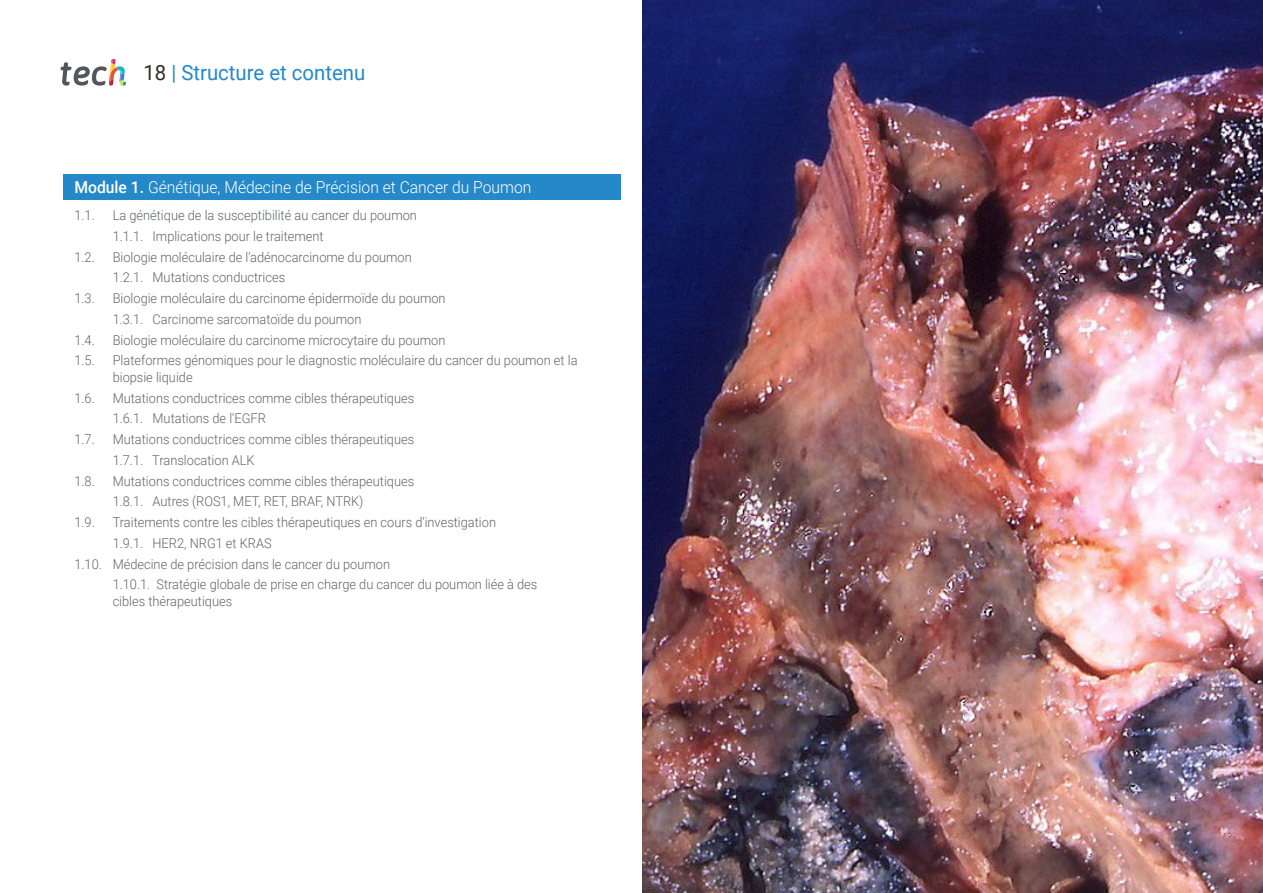
<style>
.page{position:relative;width:1263px;height:893px;background:#fff}
.page>*{position:absolute;margin:0;border:0;box-sizing:border-box;transform-origin:0 0}
.t1{font:21px "Roboto";color:#2488c9}
.t2{font:300 16.5px "Roboto";color:#fff;scale:.95 1}
.t3{font:300 13.5px/20.7px "Roboto";color:#61646a;scale:.95 1}
.s1{color:#312e20}
.s2{font-weight:500}
</style>
<div class="page">
<svg style="left:61px;top:59px;width:65px;height:27px"></svg>
<div style="left:63px;top:174px;width:558px;height:25px;background:#2488c9"></div>
<img style="left:642px;top:0;width:621px;height:893px">
<h1 class="t1" style="left:144px;top:57px;width:223px"><span class="s1">18</span> | Structure et contenu</h1>
<p class="t2" style="left:74px;top:176px;width:483px"><span class="s2">Module 1.</span> Génétique, Médecine de Précision et Cancer du Poumon</p>
<p class="t3" style="left:74px;top:205px;width:23px">1.1.</p>
<p class="t3" style="left:113px;top:205px;width:322px">La génétique de la susceptibilité au cancer du poumon<br>1.1.1. Implications pour le traitement</p>
<p class="t3" style="left:74px;top:246px;width:23px">1.2.</p>
<p class="t3" style="left:113px;top:246px;width:316px">Biologie moléculaire de l'adénocarcinome du poumon<br>1.2.1. Mutations conductrices</p>
<p class="t3" style="left:74px;top:288px;width:23px">1.3.</p>
<p class="t3" style="left:113px;top:288px;width:352px">Biologie moléculaire du carcinome épidermoïde du poumon<br>1.3.1. Carcinome sarcomatoïde du poumon</p>
<p class="t3" style="left:74px;top:329px;width:23px">1.4.</p>
<p class="t3" style="left:113px;top:329px;width:352px">Biologie moléculaire du carcinome microcytaire du poumon</p>
<p class="t3" style="left:74px;top:350px;width:23px">1.5.</p>
<p class="t3" style="left:113px;top:352px;width:491px;line-height:16.5px">Plateformes génomiques pour le diagnostic moléculaire du cancer du poumon et la biopsie liquide</p>
<p class="t3" style="left:74px;top:387px;width:23px">1.6.</p>
<p class="t3" style="left:113px;top:387px;width:319px">Mutations conductrices comme cibles thérapeutiques<br>1.6.1. Mutations de l'EGFR</p>
<p class="t3" style="left:74px;top:429px;width:23px">1.7.</p>
<p class="t3" style="left:113px;top:429px;width:319px">Mutations conductrices comme cibles thérapeutiques<br>1.7.1. Translocation ALK</p>
<p class="t3" style="left:74px;top:470px;width:23px">1.8.</p>
<p class="t3" style="left:113px;top:470px;width:319px">Mutations conductrices comme cibles thérapeutiques<br>1.8.1. Autres (ROS1, MET, RET, BRAF, NTRK)</p>
<p class="t3" style="left:74px;top:512px;width:23px">1.9.</p>
<p class="t3" style="left:113px;top:512px;width:405px">Traitements contre les cibles thérapeutiques en cours d'investigation</p>
<p class="t3" style="left:113px;top:532px;width:169px">1.9.1. HER2, NRG1 et KRAS</p>
<p class="t3" style="left:74px;top:553px;width:334px">1.10. Médecine de précision dans le cancer du poumon</p>
<p class="t3" style="left:113px;top:574px;width:449px">1.10.1. Stratégie globale de prise en charge du cancer du poumon liée à des</p>
<p class="t3" style="left:113px;top:590px;width:127px">cibles thérapeutiques</p>
</div>
